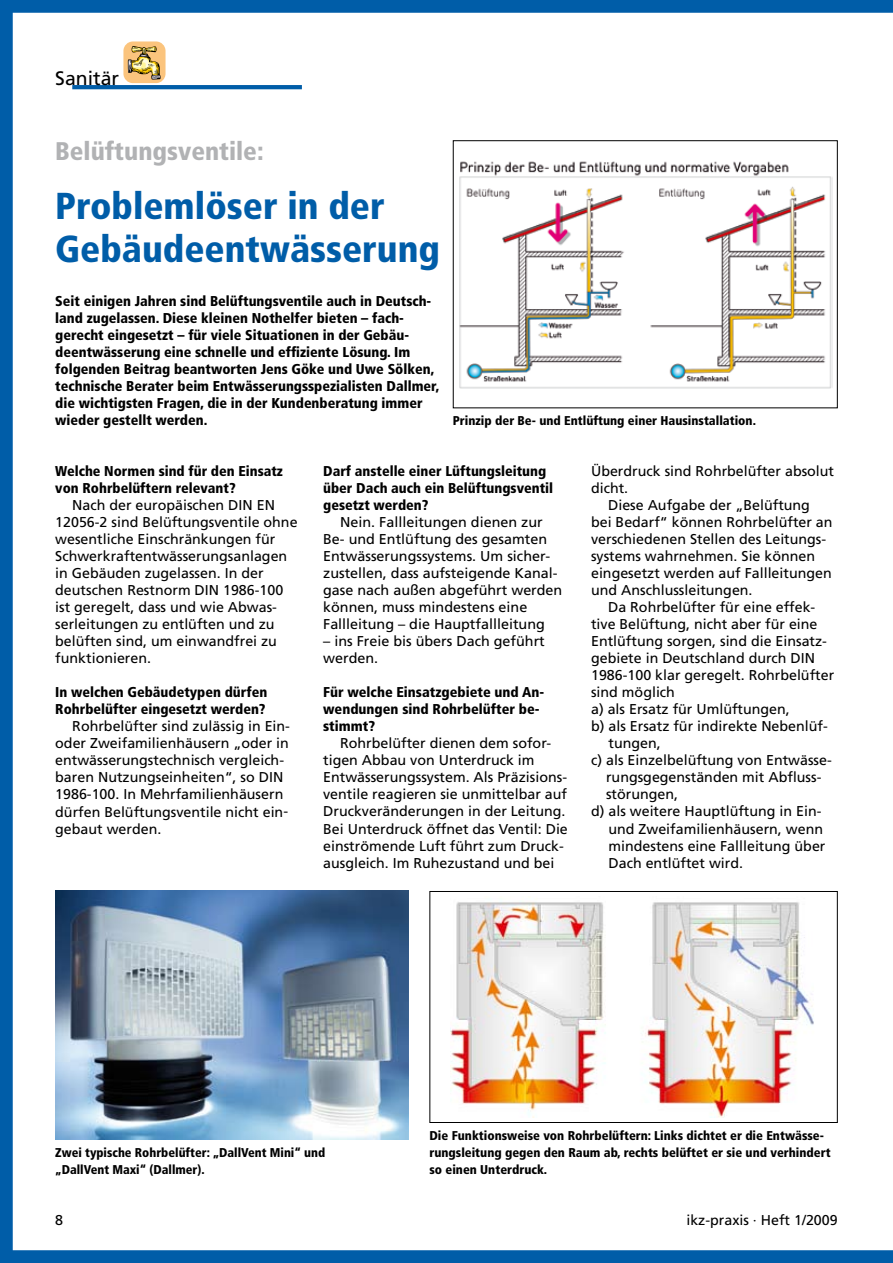
<style>
.page{position:relative;width:893px;height:1263px;background:#fff}
.page>*{position:absolute;margin:0;border:0;box-sizing:border-box;transform-origin:0 0}
.t1{font:900 condensed 37.5px/42.5px "Frutiger LT Std";color:#005da8}
.t2{font:900 condensed 25.5px "Frutiger LT Std";color:#b1b2b4}
.t3{font:19.5px "Frutiger LT Std";color:#000}
.t4{font:14.25px/17px "Frutiger LT Std";color:#000}
.t5{font:900 condensed 14.25px/17px "Frutiger LT Std";color:#000}
.t6{font:900 condensed 12.75px/17px "Frutiger LT Std";color:#000}
</style>
<div class="page">
<div style="left:0;top:0;width:893px;height:13px;background:#005da8"></div>
<div style="left:0;top:1250px;width:893px;height:13px;background:#005da8"></div>
<div style="left:0;top:0;width:13px;height:1263px;background:#005da8"></div>
<hr style="left:72px;top:85px;width:230px;height:4px;background:#005da8">
<div style="left:123px;top:41px;width:43px;height:42px;background:#fbc47d;border-radius:9px"></div>
<svg style="left:128px;top:46px;width:33px;height:34px"></svg>
<img style="left:55px;top:891px;width:353px;height:249px">
<img style="left:459px;top:161px;width:373px;height:228px">
<div style="left:453px;top:140px;width:385px;height:268px;border:1px solid #000"></div>
<img style="left:451px;top:896px;width:363px;height:222px">
<div style="left:429px;top:891px;width:409px;height:232px;border:1px solid #000"></div>
<h3 class="t3" style="left:55px;top:67px;width:65px">Sanitär</h3>
<h2 class="t2" style="left:55px;top:135px;width:210px">Belüftungsventile:</h2>
<h1 class="t1" style="left:55px;top:185px;width:386px">Problemlöser in der<br>Gebäudeentwässerung</h1>
<p class="t5" style="left:55px;top:293px;width:386px">Seit einigen Jahren sind Belüftungsventile auch in Deutsch&shy;land zugelassen. Diese kleinen Nothelfer bieten – fach&shy;gerecht eingesetzt – für viele Situationen in der Gebäu&shy;deentwässerung eine schnelle und effiziente Lösung. Im folgenden Beitrag beantworten Jens Göke und Uwe Sölken, technische Berater beim Entwässerungsspezialisten Dallmer, die wichtigsten Fragen, die in der Kundenberatung immer wieder gestellt werden.</p>
<p class="t5" style="left:55px;top:463px;width:229px">Welche Normen sind für den Einsatz von Rohrbelüftern relevant?</p>
<p class="t4" style="left:55px;top:497px;width:244px;text-indent:17px">Nach der europäischen DIN EN<br>12056-2 sind Belüftungsventile ohne wesentliche Einschränkungen für<br>Schwerkraftentwässerungsanlagen in Gebäuden zugelassen. In der deutschen Restnorm DIN 1986-100 ist geregelt, dass und wie Abwas&shy;serleitungen zu entlüften und zu belüften sind, um einwandfrei zu funktionieren.</p>
<p class="t5" style="left:55px;top:684px;width:213px">In welchen Gebäudetypen dürfen<br>Rohrbelüfter eingesetzt werden?</p>
<p class="t4" style="left:55px;top:718px;width:236px;text-indent:17px">Rohrbelüfter sind zulässig in Ein&shy;oder Zweifamilienhäusern „oder in entwässerungstechnisch vergleich&shy;baren Nutzungseinheiten“, so DIN 1986-100. In Mehrfamilienhäusern dürfen Belüftungsventile nicht ein&shy;gebaut werden.</p>
<p class="t6" style="left:453px;top:412px;width:305px">Prinzip der Be- und Entlüftung einer Hausinstallation.</p>
<p class="t4" style="left:591px;top:463px;width:245px">Überdruck sind Rohrbelüfter absolut</p>
<p class="t4" style="left:591px;top:480px;width:39px">dicht.</p>
<p class="t4" style="left:608px;top:497px;width:203px">Diese Aufgabe der „Belüftung</p>
<p class="t4" style="left:591px;top:514px;width:243px">bei Bedarf“ können Rohrbelüfter an</p>
<p class="t4" style="left:591px;top:531px;width:237px">verschiedenen Stellen des Leitungs-</p>
<p class="t4" style="left:591px;top:548px;width:226px">systems wahrnehmen. Sie können</p>
<p class="t4" style="left:591px;top:565px;width:242px">eingesetzt werden auf Fallleitungen</p>
<p class="t4" style="left:591px;top:582px;width:163px">und Anschlussleitungen.</p>
<p class="t4" style="left:608px;top:599px;width:209px">Da Rohrbelüfter für eine effek-</p>
<p class="t4" style="left:591px;top:616px;width:228px">tive Belüftung, nicht aber für eine</p>
<p class="t4" style="left:591px;top:633px;width:237px">Entlüftung sorgen, sind die Einsatz-</p>
<p class="t4" style="left:591px;top:650px;width:226px">gebiete in Deutschland durch DIN</p>
<p class="t4" style="left:591px;top:667px;width:245px">1986-100 klar geregelt. Rohrbelüfter</p>
<p class="t4" style="left:591px;top:684px;width:85px">sind möglich</p>
<p class="t4" style="left:591px;top:701px;width:200px">a) als Ersatz für Umlüftungen,</p>
<p class="t4" style="left:591px;top:718px;width:238px">b) als Ersatz für indirekte Nebenlüf-</p>
<p class="t4" style="left:608px;top:735px;width:54px">tungen,</p>
<p class="t4" style="left:591px;top:752px;width:242px">c) als Einzelbelüftung von Entwässe-</p>
<p class="t4" style="left:606px;top:769px;width:217px">rungsgegenständen mit Abfluss-</p>
<p class="t4" style="left:606px;top:786px;width:74px">störungen,</p>
<p class="t4" style="left:591px;top:803px;width:232px">d) als weitere Hauptlüftung in Ein-</p>
<p class="t4" style="left:608px;top:820px;width:216px">und Zweifamilienhäusern, wenn</p>
<p class="t4" style="left:608px;top:837px;width:218px">mindestens eine Fallleitung über</p>
<p class="t4" style="left:608px;top:854px;width:136px">Dach entlüftet wird.</p>
<p class="t5" style="left:323px;top:463px;width:231px">Darf anstelle einer Lüftungsleitung über Dach auch ein Belüftungsventil gesetzt werden?</p>
<p class="t4" style="left:323px;top:514px;width:241px;text-indent:17px">Nein. Fallleitungen dienen zur Be- und Entlüftung des gesamten Entwässerungssystems. Um sicher&shy;zustellen, dass aufsteigende Kanal&shy;gase nach außen abgeführt werden können, muss mindestens eine Fallleitung – die Hauptfallleitung</p>
<p class="t4" style="left:323px;top:633px;width:223px">– ins Freie bis übers Dach geführt werden.</p>
<p class="t5" style="left:323px;top:684px;width:223px">Für welche Einsatzgebiete und An&shy;wendungen sind Rohrbelüfter be&shy;stimmt?</p>
<p class="t4" style="left:323px;top:735px;width:246px;text-indent:17px">Rohrbelüfter dienen dem sofor&shy;tigen Abbau von Unterdruck im Entwässerungssystem. Als Präzisions&shy;ventile reagieren sie unmittelbar auf Druckveränderungen in der Leitung.<br>Bei Unterdruck öffnet das Ventil: Die einströmende Luft führt zum Druck&shy;ausgleich. Im Ruhezustand und bei</p>
<p class="t6" style="left:55px;top:1144px;width:271px">Zwei typische Rohrbelüfter: „DallVent Mini“ und „DallVent Maxi“ (Dallmer).</p>
<p class="t6" style="left:429px;top:1127px;width:403px">Die Funktionsweise von Rohrbelüftern: Links dichtet er die Entwässe&shy;rungsleitung gegen den Raum ab, rechts belüftet er sie und verhindert so einen Unterdruck.</p>
<p class="t4" style="left:686px;top:1211px;width:153px">ikz-praxis · Heft 1/2009</p>
</div>
